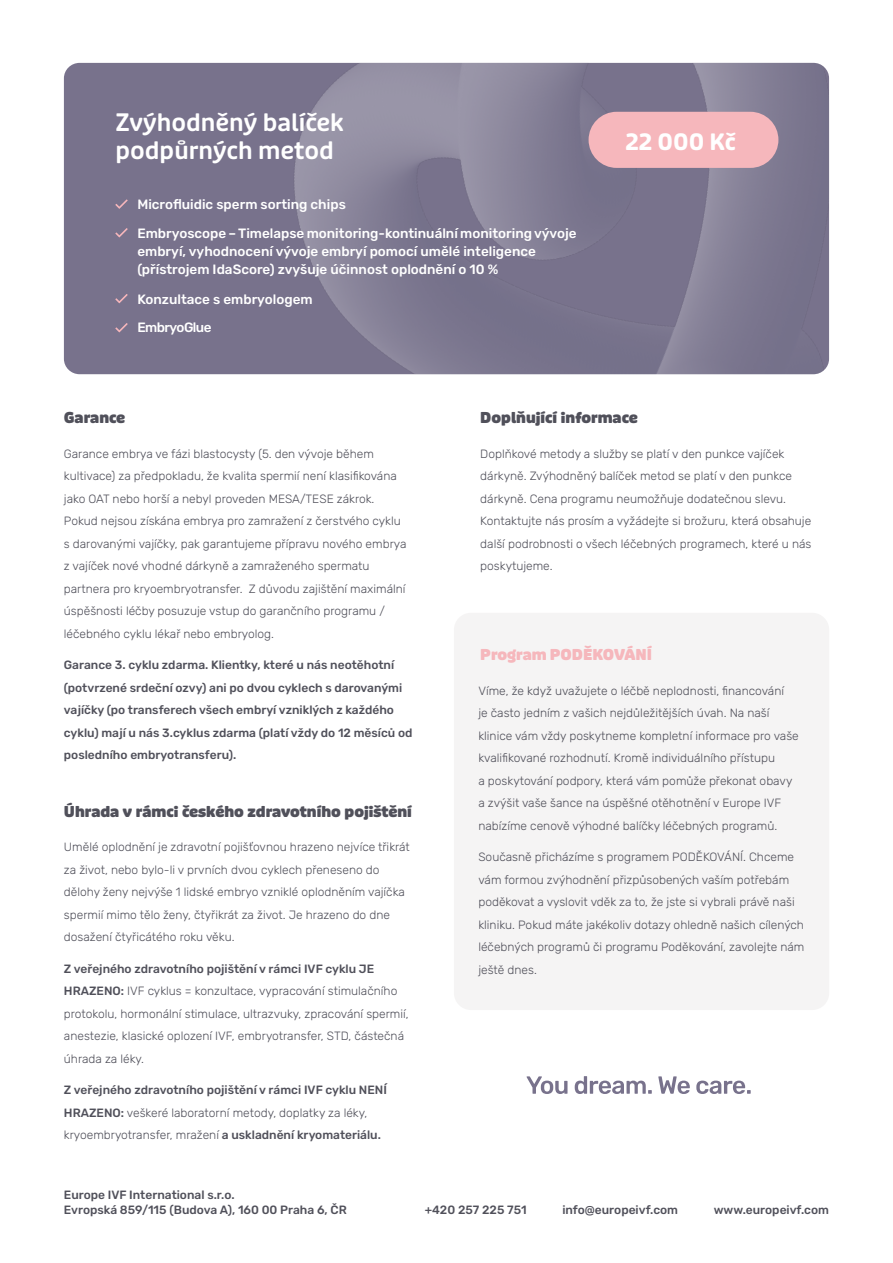
<style>
.page{position:relative;width:893px;height:1263px;background:#fff}
.page>*{position:absolute;margin:0;border:0;box-sizing:border-box;transform-origin:0 0}
.t1{font:600 24px/28.5px "Puffin Display Soft";color:#fff}
.t2{font:700 22.5px "Puffin Display Soft";color:#fff}
.t3{font:900 15px "Puffin Display Soft";color:#50505a}
.t4{font:900 15px "Puffin Display Soft";color:#f6b7bc}
.t5{font:500 13.5px/18px "Rubik";color:#fff}
.t6{font:300 12px/22.5px "Rubik";color:#50505a}
.t7{font:500 12px/22.5px "Rubik";color:#50505a}
.s1{font-weight:500}
.s2{font-weight:300}
</style>
<div class="page">
<div style="left:64px;top:63px;width:765px;height:311px;background:#78728c;border-radius:16px"></div>
<img style="left:294px;top:63px;width:535px;height:311px">
<div style="left:589px;top:112px;width:189px;height:56px;background:#f6b7bc;border-radius:28px"></div>
<svg style="left:115px;top:199px;width:13px;height:10px"></svg>
<svg style="left:115px;top:228px;width:13px;height:9px"></svg>
<svg style="left:115px;top:294px;width:13px;height:9px"></svg>
<svg style="left:115px;top:323px;width:13px;height:9px"></svg>
<div style="left:454px;top:613px;width:375px;height:397px;background:#f5f4f4;border-radius:17px"></div>
<svg style="left:527px;top:1076px;width:40px;height:18px"></svg>
<svg style="left:575px;top:1076px;width:77px;height:18px"></svg>
<svg style="left:658px;top:1076px;width:32px;height:18px"></svg>
<svg style="left:696px;top:1080px;width:55px;height:14px"></svg>
<h1 class="t1" style="left:115px;top:109px;width:230px">Zvýhodněný balíček podpůrných metod</h1>
<p class="t5" style="left:137px;top:196px;width:210px">Microfluidic sperm sorting chips</p>
<p class="t5" style="left:137px;top:225px;width:441px">Embryoscope – Timelapse monitoring-kontinuální monitoring vývoje embryí, vyhodnocení vývoje embryí pomocí umělé inteligence (přístrojem IdaScore) zvyšuje účinnost oplodnění o 10 %</p>
<p class="t5" style="left:137px;top:285px;width:177px;line-height:28.8px">Konzultace s embryologem<br>EmbryoGlue</p>
<h2 class="t2" style="left:625px;top:128px;width:112px">22 000 Kč</h2>
<p class="t3" style="left:64px;top:409px;width:63px">Garance</p>
<p class="t6" style="left:64px;top:443px;width:344px">Garance embrya ve fázi blastocysty (5. den vývoje během kultivace) za předpokladu, že kvalita spermií není klasifikována jako OAT nebo horší a nebyl proveden MESA/TESE zákrok.<br>Pokud nejsou získána embrya pro zamražení z čerstvého cyklu s darovanými vajíčky, pak garantujeme přípravu nového embrya z vajíček nové vhodné dárkyně a zamraženého spermatu partnera pro kryoembryotransfer. Z důvodu zajištění maximální úspěšnosti léčby posuzuje vstup do garančního programu / léčebného cyklu lékař nebo embryolog.</p>
<p class="t7" style="left:64px;top:654px;width:350px">Garance 3. cyklu zdarma. Klientky, které u nás neotěhotní (potvrzené srdeční ozvy) ani po dvou cyklech s darovanými vajíčky (po transferech všech embryí vzniklých z každého cyklu) mají u nás 3.cyklus zdarma (platí vždy do 12 měsíců od posledního embryotransferu).</p>
<p class="t3" style="left:64px;top:803px;width:349px">Úhrada v rámci českého zdravotního pojištění</p>
<p class="t6" style="left:64px;top:836px;width:347px">Umělé oplodnění je zdravotní pojišťovnou hrazeno nejvíce třikrát za život, nebo bylo-li v prvních dvou cyklech přeneseno do dělohy ženy nejvýše 1 lidské embryo vzniklé oplodněním vajíčka spermií mimo tělo ženy, čtyřikrát za život. Je hrazeno do dne dosažení čtyřicátého roku věku.</p>
<p class="t6" style="left:64px;top:958px;width:346px"><span class="s1">Z veřejného zdravotního pojištění v rámci IVF cyklu JE HRAZENO:</span> IVF cyklus = konzultace, vypracování stimulačního protokolu, hormonální stimulace, ultrazvuky, zpracování spermií, anestezie, klasické oplození IVF, embryotransfer, STD, částečná úhrada za léky.</p>
<p class="t7" style="left:64px;top:1079px;width:325px">Z veřejného zdravotního pojištění v rámci IVF cyklu NENÍ<br>HRAZENO: <span class="s2">veškeré laboratorní metody, doplatky za léky, kryoembryotransfer, mražení</span> a uskladnění kryomateriálu.</p>
<p class="t3" style="left:480px;top:409px;width:159px">Doplňující informace</p>
<p class="t6" style="left:480px;top:443px;width:333px">Doplňkové metody a služby se platí v den punkce vajíček dárkyně. Zvýhodněný balíček metod se platí v den punkce dárkyně. Cena programu neumožňuje dodatečnou slevu.<br>Kontaktujte nás prosím a vyžádejte si brožuru, která obsahuje další podrobnosti o všech léčebných programech, které u nás poskytujeme.</p>
<p class="t4" style="left:480px;top:645px;width:173px">Program PODĚKOVÁNÍ</p>
<p class="t6" style="left:478px;top:680px;width:322px">Víme, že když uvažujete o léčbě neplodnosti, financování<br>je často jedním z vašich nejdůležitějších úvah. Na naší klinice vám vždy poskytneme kompletní informace pro vaše kvalifikované rozhodnutí. Kromě individuálního přístupu<br>a poskytování podpory, která vám pomůže překonat obavy a zvýšit vaše šance na úspěšné otěhotnění v Europe IVF nabízíme cenově výhodné balíčky léčebných programů.</p>
<p class="t6" style="left:478px;top:846px;width:327px">Současně přicházíme s programem PODĚKOVÁNÍ. Chceme vám formou zvýhodnění přizpůsobených vaším potřebám poděkovat a vyslovit vděk za to, že jste si vybrali právě naši kliniku. Pokud máte jakékoliv dotazy ohledně našich cílených léčebných programů či programu Poděkování, zavolejte nám ještě dnes.</p>
<p class="t7" style="left:64px;top:1188px;width:284px;line-height:14.4px">Europe IVF International s.r.o.<br>Evropská 859/115 (Budova A), 160 00 Praha 6, ČR</p>
<p class="t7" style="left:425px;top:1199px;width:103px">+420 257 225 751</p>
<p class="t7" style="left:562px;top:1199px;width:117px">info@europeivf.com</p>
<p class="t7" style="left:714px;top:1199px;width:117px">www.europeivf.com</p>
</div>
